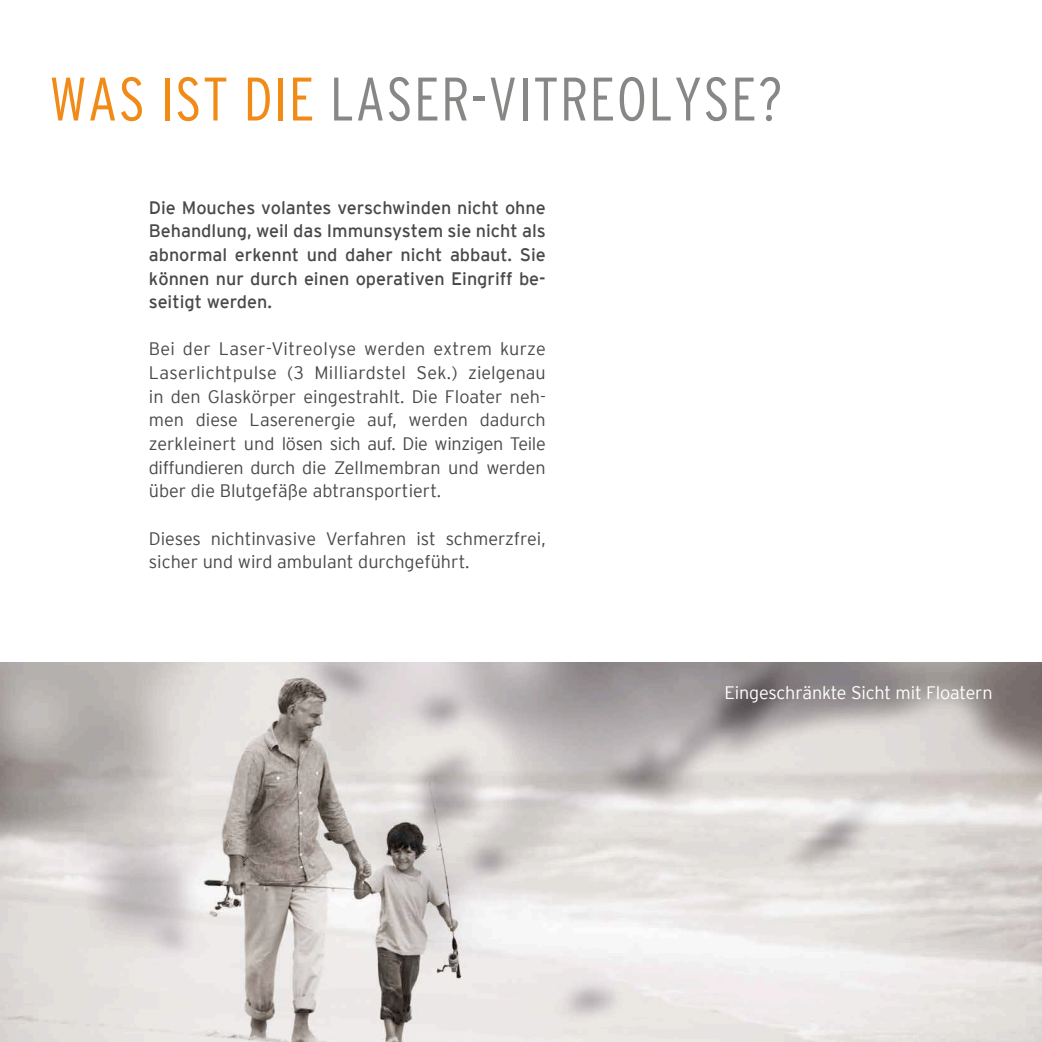
<style>
.page{position:relative;width:1042px;height:1042px;background:#fff}
.page>*{position:absolute;margin:0;border:0;box-sizing:border-box;transform-origin:0 0}
.t1{font:300 condensed 61.25px "Interstate";letter-spacing:.02em;color:#878786}
.t2{font:300 18.03px/23.6px "Interstate";color:#494948;text-align:justify}
.t3{font:18.03px/23.6px "Interstate";color:#494948;text-align:justify}
.t4{font:300 18.03px "Interstate";letter-spacing:-.01em;color:#fff}
.s1{color:#f18b18}
</style>
<div class="page">
<img style="left:0;top:663px;width:1042px;height:379px">
<h1 class="t1" style="left:50px;top:64px;width:734px"><span class="s1">WAS IST DIE</span> LASER-VITREOLYSE?</h1>
<p class="t3" style="left:149px;top:195px;width:398px">Die Mouches volantes verschwinden nicht ohne Behandlung, weil das Immunsystem sie nicht als abnormal erkennt und daher nicht abbaut. Sie können nur durch einen operativen Eingriff be&shy;seitigt werden.</p>
<p class="t2" style="left:149px;top:337px;width:398px">Bei der Laser-Vitreolyse werden extrem kurze Laserlichtpulse (3 Milliardstel Sek.) zielgenau in den Glaskörper eingestrahlt. Die Floater neh&shy;men diese Laserenergie auf, werden dadurch zerkleinert und lösen sich auf. Die winzigen Teile diffundieren durch die Zellmembran und werden über die Blutgefäße abtransportiert.</p>
<p class="t2" style="left:149px;top:526px;width:398px">Dieses nichtinvasive Verfahren ist schmerzfrei, sicher und wird ambulant durchgeführt.</p>
<p class="t4" style="left:724px;top:683px;width:270px">Eingeschränkte Sicht mit Floatern</p>
</div>
